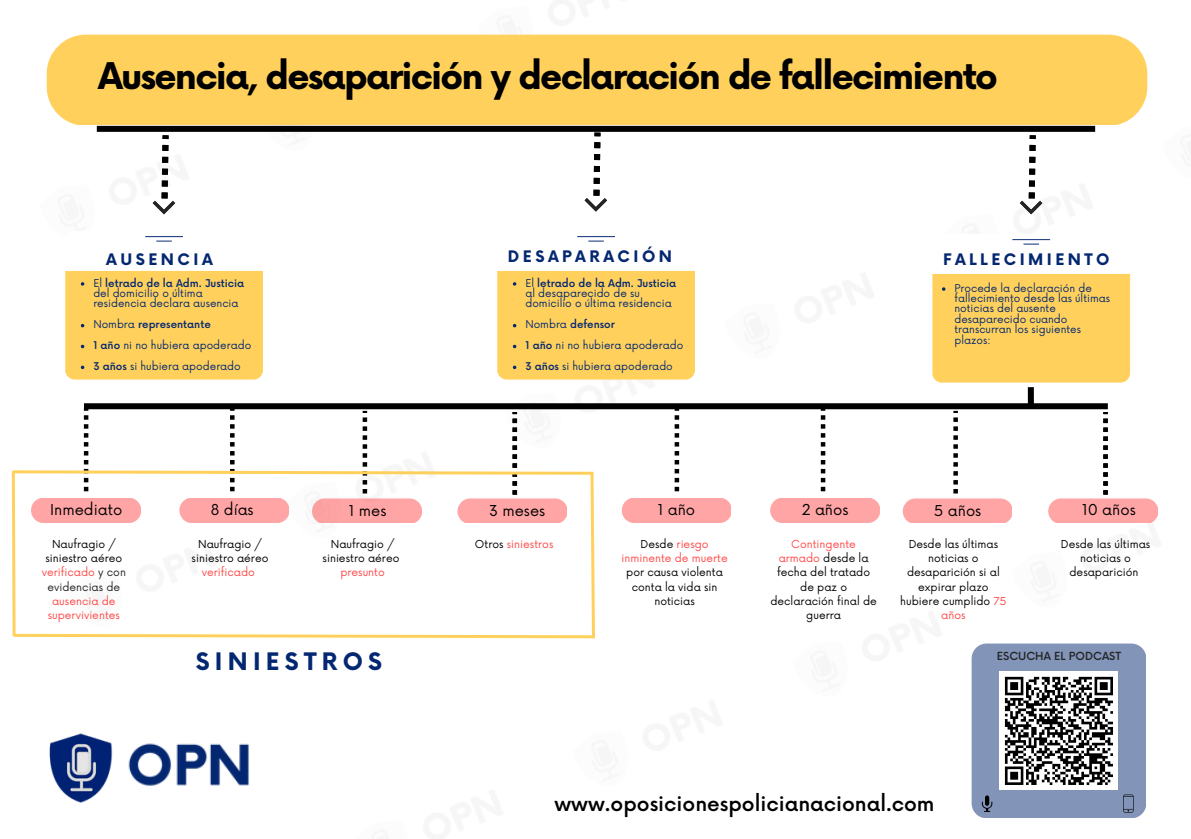
<style>
.page{position:relative;width:1191px;height:839px;background:#fff}
.page>*{position:absolute;margin:0;border:0;box-sizing:border-box;transform-origin:0 0}
.t1{font:700 35.8px "Now";letter-spacing:-.05em;color:#000}
.t2{font:700 23.4px "Now";letter-spacing:.225em;color:#042771}
.t3{font:500 20.2px "Now";color:#000}
.t4{font:700 15.4px "Now";letter-spacing:.225em;color:#042771}
.t5{font:14.6px "Now";color:#000}
.t6{font:500 11px "Now";color:#242424}
.t7{font:10.6px/14.2px "Now";color:#000;text-align:center}
.t8{font:10.6px/14.2px "Now";color:#ff4949;text-align:center}
.t9{font:10.4px/10.4px "Now";color:#042771}
.s1{font-weight:500}
.s2{color:#ff4949}
.s3{color:#242424}
.s4{color:#000}
</style>
<div class="page">
<img style="left:58px;top:114px;width:169px;height:101px">
<img style="left:504px;top:379px;width:189px;height:104px">
<img style="left:1135px;top:54px;width:13px;height:61px">
<div style="left:47px;top:35px;width:1100px;height:90px;background:#ffd15c;border-radius:39px"></div>
<div style="left:97px;top:126px;width:998px;height:6px;background:#000"></div>
<svg style="left:585px;top:132px;width:22px;height:79px"></svg>
<svg style="left:1020px;top:135px;width:22px;height:79px"></svg>
<svg style="left:153px;top:135px;width:22px;height:79px"></svg>
<hr style="left:145px;top:236px;width:38px;height:1px;background:#042771">
<svg style="left:156px;top:240px;width:16px;height:1px"></svg>
<hr style="left:577px;top:236px;width:38px;height:1px;background:#042771">
<svg style="left:588px;top:240px;width:16px;height:1px"></svg>
<hr style="left:1012px;top:239px;width:38px;height:1px;background:#042771">
<svg style="left:1024px;top:243px;width:15px;height:1px"></svg>
<img style="left:49px;top:733px;width:64px;height:70px">
<img style="left:128px;top:743px;width:121px;height:43px">
<div style="left:84px;top:403px;width:1024px;height:6px;background:#000"></div>
<div style="left:1028px;top:387px;width:6px;height:19px;background:#000"></div>
<svg style="left:675px;top:409px;width:4px;height:82px"></svg>
<svg style="left:821px;top:409px;width:4px;height:82px"></svg>
<div style="left:622px;top:498px;width:109px;height:24px;background:#ffa5a5"></div>
<div style="left:770px;top:498px;width:110px;height:24px;background:#ffa5a5"></div>
<svg style="left:903px;top:411px;width:81px;height:112px"></svg>
<img style="left:984px;top:498px;width:28px;height:25px">
<svg style="left:1048px;top:412px;width:110px;height:111px"></svg>
<svg style="left:11px;top:408px;width:586px;height:231px"></svg>
<div style="left:972px;top:643px;width:174px;height:174px;background:#8294b8;border-radius:15px"></div>
<svg style="left:1123px;top:794px;width:11px;height:18px"></svg>
<svg style="left:982px;top:801px;width:10px;height:10px"></svg>
<hr style="left:985px;top:795px;width:4px;height:10px;background:#000;border-radius:2px">
<div style="left:1000px;top:671px;width:118px;height:119px;background:#fff"></div>
<svg style="left:1004px;top:676px;width:109px;height:109px"></svg>
<div style="left:65px;top:271px;width:198px;height:108px;background:#ffd15c"></div>
<div style="left:497px;top:271px;width:198px;height:108px;background:#ffd15c"></div>
<div style="left:932px;top:274px;width:198px;height:108px;background:#ffd15c"></div>
<h1 class="t1" style="left:98px;top:57px;width:902px">Ausencia, desaparición y declaración de fallecimiento</h1>
<h3 class="t4" style="left:106px;top:251px;width:108px">AUSENCIA</h3>
<h3 class="t4" style="left:508px;top:248px;width:166px">DESAPARACIÓN</h3>
<h3 class="t4" style="left:943px;top:251px;width:168px">FALLECIMIENTO</h3>
<p class="t9" style="left:93px;top:278px;width:152px">El <span class="s1">letrado de la Adm. Justicia </span>del domicilio o última residencia declara ausencia</p>
<p class="t9" style="left:93px;top:314px;width:159px;line-height:20.8px">Nombra <span class="s1">representante<br>1 año</span> ni no hubiera apoderado<br><span class="s1">3 años</span> si hubiera apoderado</p>
<p class="t9" style="left:525px;top:278px;width:152px">El <span class="s1">letrado de la Adm. Justicia </span>al desaparecido de su domicilio o última residencia</p>
<p class="t9" style="left:525px;top:314px;width:159px;line-height:20.8px">Nombra <span class="s1">defensor<br>1 año</span> ni no hubiera apoderado<br><span class="s1">3 años</span> si hubiera apoderado</p>
<p class="t9" style="left:954px;top:283px;width:157px">Procede la declaración de fallecimiento desde las últimas noticias del ausente desaparecido cuando transcurran los siguientes plazos:</p>
<h3 class="t5" style="left:50px;top:501px;width:74px">Inmediato</h3>
<h3 class="t5" style="left:211px;top:501px;width:44px">8 días</h3>
<h3 class="t5" style="left:349px;top:502px;width:39px">1 mes</h3>
<h3 class="t5" style="left:489px;top:502px;width:58px">3 meses</h3>
<h3 class="t5" style="left:658px;top:501px;width:39px">1 año</h3>
<h3 class="t5" style="left:802px;top:501px;width:48px">2 años</h3>
<h3 class="t5" style="left:934px;top:502px;width:49px">5 años</h3>
<h3 class="t5" style="left:1082px;top:501px;width:55px">10 años</h3>
<p class="t7" style="left:42px;top:537px;width:86px">Naufragio / siniestro aéreo <span class="s2">verificado</span> <span class="s3">y con evidencias de</span></p>
<p class="t8" style="left:48px;top:594px;width:74px">ausencia de supervivientes</p>
<p class="t7" style="left:192px;top:537px;width:78px">Naufragio / siniestro aéreo</p>
<p class="t8" style="left:202px;top:566px;width:55px">verificado</p>
<p class="t7" style="left:323px;top:537px;width:78px">Naufragio / siniestro aéreo</p>
<p class="t8" style="left:340px;top:566px;width:46px">presunto</p>
<p class="t8" style="left:475px;top:537px;width:80px"><span class="s4">Otros</span> siniestros</p>
<p class="t8" style="left:621px;top:537px;width:108px"><span class="s4">Desde</span> riesgo inminente de muerte</p>
<p class="t7" style="left:626px;top:566px;width:98px">por causa violenta conta la vida sin noticias</p>
<p class="t7" style="left:770px;top:537px;width:108px"><span class="s2">Contingente armado</span> desde la fecha del tratado de paz o declaración final de guerra</p>
<p class="t7" style="left:900px;top:537px;width:108px">Desde las últimas noticias o desaparición si al expirar plazo hubiere cumplido <span class="s2">75 años</span></p>
<p class="t7" style="left:1061px;top:537px;width:91px">Desde las últimas noticias o desaparición</p>
<h2 class="t2" style="left:196px;top:649px;width:188px">SINIESTROS</h2>
<p class="t6" style="left:997px;top:650px;width:126px">ESCUCHA EL PODCAST</p>
<h3 class="t3" style="left:555px;top:792px;width:382px">www.oposicionespolicianacional.com</h3>
</div>
